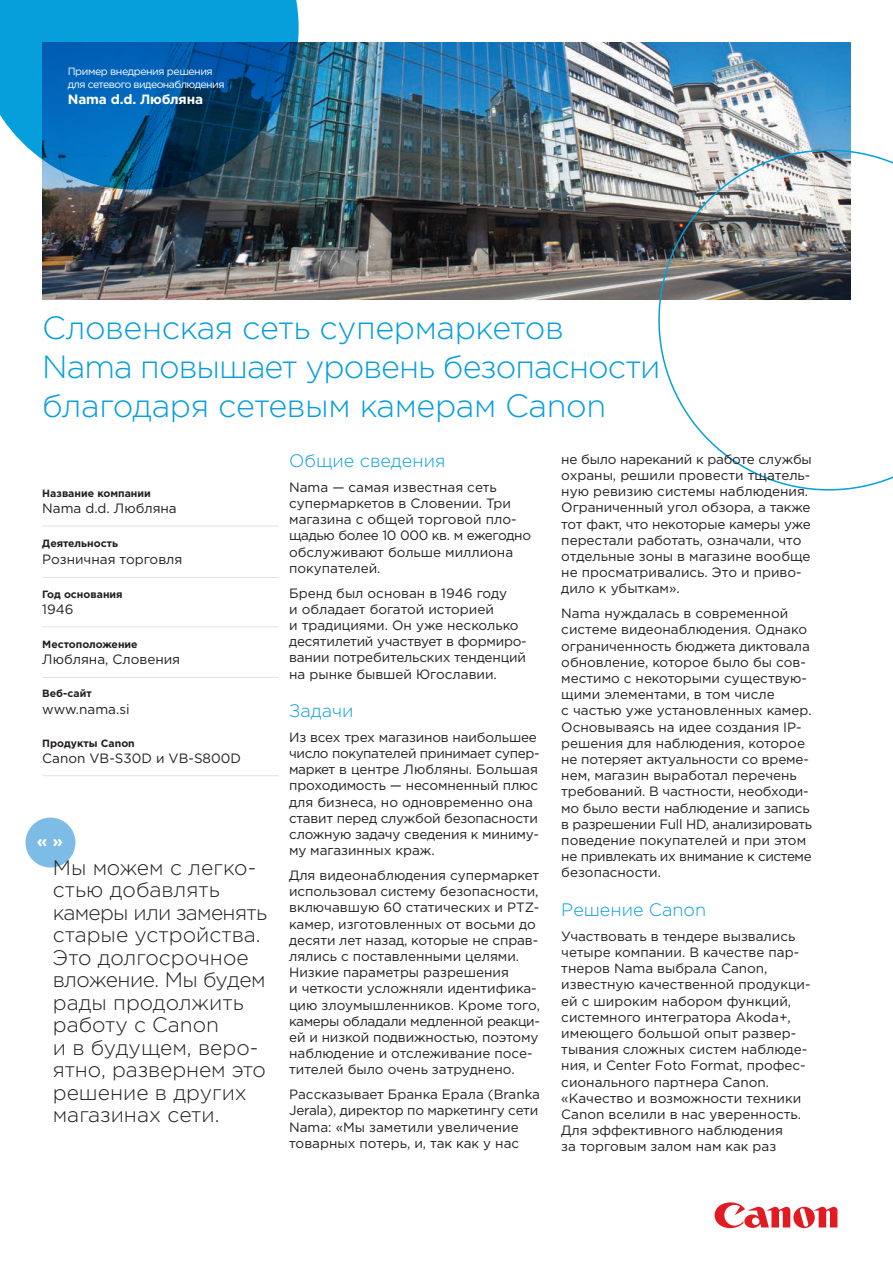
<style>
.page{position:relative;width:893px;height:1263px;background:#fff}
.page>*{position:absolute;margin:0;border:0;box-sizing:border-box;transform-origin:0 0}
.t1{font:300 32.25px/39px "Gotham Pro";letter-spacing:-.03em;color:#069edb}
.t2{font:300 21px/22.5px "Gotham Pro";color:#231f20}
.t3{font:300 18px "Gotham Pro";color:#069edb}
.t4{font:700 16.5px "Gotham Pro";color:#fff}
.t5{font:13.5px/16.2px "Gotham Pro";color:#231f20}
.t6{font:700 13.5px "Gotham Pro";letter-spacing:-.01em;color:#fff}
.t7{font:700 10.5px "Gotham Pro";color:#231f20}
.t8{font:10.5px/12.6px "Gotham Pro";letter-spacing:-.05em;color:#fff}
</style>
<div class="page">
<img style="left:43px;top:43px;width:807px;height:257px">
<svg style="left:0;top:0;width:299px;height:190px;background:#1372a9"></svg>
<div style="left:26px;top:817px;width:49px;height:50px;background:#7cbce7;border-radius:50%"></div>
<svg style="left:658px;top:150px;width:235px;height:341px"></svg>
<hr style="left:42px;top:526px;width:237px;height:1px;background:#e0e1e3">
<hr style="left:42px;top:577px;width:237px;height:1px;background:#e0e1e3">
<hr style="left:42px;top:626px;width:237px;height:1px;background:#e0e1e3">
<hr style="left:42px;top:677px;width:237px;height:1px;background:#e0e1e3">
<hr style="left:42px;top:775px;width:237px;height:1px;background:#e0e1e3">
<svg style="left:715px;top:1202px;width:122px;height:26px"></svg>
<p class="t8" style="left:68px;top:65px;width:158px">Пример внедрения решения для сетевого видеонаблюдения</p>
<p class="t6" style="left:68px;top:92px;width:137px">Nama d.d. Любляна</p>
<h1 class="t1" style="left:42px;top:308px;width:620px">Словенская сеть супермаркетов<br>Nama повышает уровень безопасности благодаря сетевым камерам Canon</h1>
<h3 class="t3" style="left:289px;top:451px;width:158px">Общие сведения</h3>
<p class="t5" style="left:289px;top:479px;width:243px">Nama — самая известная сеть супермаркетов в Словении. Три магазина с общей торговой пло&shy;щадью более 10 000 кв. м ежегодно обслуживают больше миллиона покупателей.</p>
<p class="t5" style="left:289px;top:585px;width:239px">Бренд был основан в 1946 году<br>и обладает богатой историей<br>и традициями. Он уже несколько десятилетий участвует в формиро&shy;вании потребительских тенденций на рынке бывшей Югославии.</p>
<h3 class="t3" style="left:289px;top:701px;width:66px">Задачи</h3>
<p class="t5" style="left:289px;top:729px;width:252px">Из всех трех магазинов наибольшее число покупателей принимает супер&shy;маркет в центре Любляны. Большая проходимость — несомненный плюс для бизнеса, но одновременно она ставит перед службой безопасности сложную задачу сведения к миниму&shy;му магазинных краж.</p>
<p class="t5" style="left:289px;top:867px;width:252px">Для видеонаблюдения супермаркет использовал систему безопасности, включавшую 60 статических и PTZ&shy;камер, изготовленных от восьми до десяти лет назад, которые не справ&shy;лялись с поставленными целями.<br>Низкие параметры разрешения<br>и четкости усложняли идентифика&shy;цию злоумышленников. Кроме того, камеры обладали медленной реакци&shy;ей и низкой подвижностью, поэтому наблюдение и отслеживание посе&shy;тителей было очень затруднено.</p>
<p class="t5" style="left:289px;top:1086px;width:252px">Рассказывает Бранка Ерала (Branka Jerala), директор по маркетингу сети Nama: «Мы заметили увеличение товарных потерь, и, так как у нас</p>
<p class="t5" style="left:561px;top:451px;width:252px">не было нареканий к работе службы охраны, решили провести тщатель&shy;ную ревизию системы наблюдения.<br>Ограниченный угол обзора, а также тот факт, что некоторые камеры уже перестали работать, означали, что отдельные зоны в магазине вообще не просматривались. Это и приво&shy;дило к убыткам».</p>
<p class="t5" style="left:561px;top:605px;width:252px">Nama нуждалась в современной системе видеонаблюдения. Однако ограниченность бюджета диктовала обновление, которое было бы сов&shy;местимо с некоторыми существую&shy;щими элементами, в том числе<br>с частью уже установленных камер.<br>Основываясь на идее создания IP&shy;решения для наблюдения, которое не потеряет актуальности со време&shy;нем, магазин выработал перечень требований. В частности, необходи&shy;мо было вести наблюдение и запись в разрешении Full HD, анализировать поведение покупателей и при этом не привлекать их внимание к системе безопасности.</p>
<h3 class="t3" style="left:561px;top:900px;width:146px">Решение Canon</h3>
<p class="t5" style="left:561px;top:928px;width:251px">Участвовать в тендере вызвались четыре компании. В качестве пар&shy;тнеров Nama выбрала Canon, известную качественной продукци&shy;ей с широким набором функций, системного интегратора Akoda+, имеющего большой опыт развер&shy;тывания сложных систем наблюде&shy;ния, и Center Foto Format, профес&shy;сионального партнера Canon. «Качество и возможности техники<br>Canon вселили в нас уверенность.<br>Для эффективного наблюдения<br>за торговым залом нам как раз</p>
<p class="t7" style="left:42px;top:487px;width:110px">Название компании</p>
<p class="t5" style="left:42px;top:500px;width:136px">Nama d.d. Любляна</p>
<p class="t7" style="left:42px;top:538px;width:77px">Деятельность</p>
<p class="t5" style="left:42px;top:551px;width:142px">Розничная торговля</p>
<p class="t7" style="left:42px;top:588px;width:82px">Год основания</p>
<p class="t5" style="left:42px;top:601px;width:33px">1946</p>
<p class="t7" style="left:42px;top:638px;width:97px">Местоположение</p>
<p class="t5" style="left:42px;top:651px;width:139px">Любляна, Словения</p>
<p class="t7" style="left:42px;top:688px;width:51px">Веб-сайт</p>
<p class="t5" style="left:42px;top:701px;width:89px">www.nama.si</p>
<p class="t7" style="left:42px;top:737px;width:94px">Продукты Canon</p>
<p class="t5" style="left:42px;top:750px;width:200px">Canon VB-S30D и VB-S800D</p>
<p class="t4" style="left:37px;top:832px;width:28px">« »</p>
<h2 class="t2" style="left:53px;top:856px;width:216px">Мы можем с легко&shy;стью добавлять камеры или заменять старые устройства.<br>Это долгосрочное вложение. Мы будем рады продолжить работу с Canon<br>и в будущем, веро&shy;ятно, развернем это решение в других магазинах сети.</h2>
</div>
